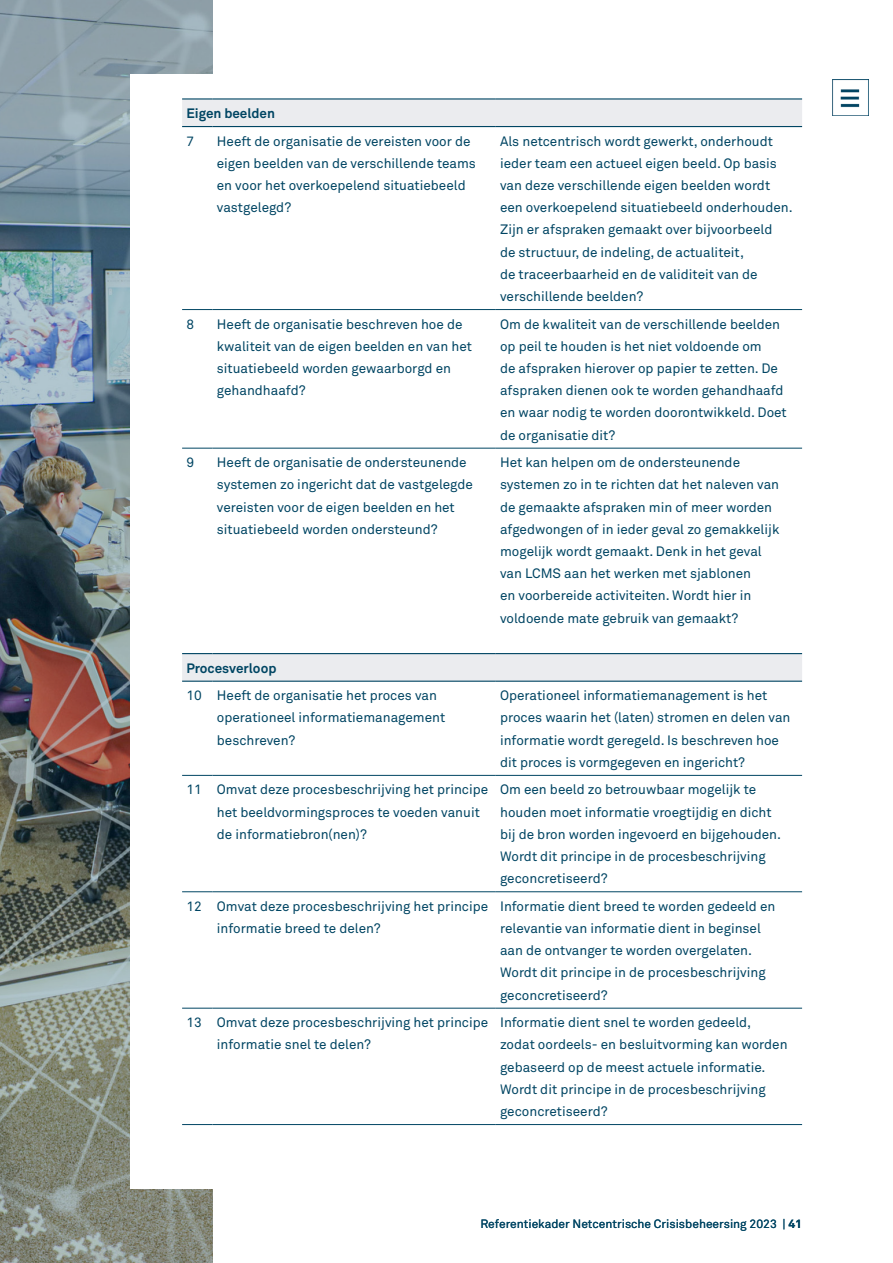
<style>
.page{position:relative;width:893px;height:1263px;background:#fff}
.page>*{position:absolute;margin:0;border:0;box-sizing:border-box;transform-origin:0 0}
.P-Broodtekst{font:13.5px/22.2px "Akkurat Std";color:#004563}
.P_Platte_tekst{font:700 13.5px "Akkurat Std";color:#004563}
.t1{font:12px "Akkurat Std";color:#004563}
.s1{font-weight:700}
</style>
<div class="page">
<img style="left:0;top:0;width:213px;height:1263px">
<div style="left:130px;top:74px;width:93px;height:1114px;background:#fff"></div>
<img style="left:832px;top:80px;width:36px;height:36px">
<svg style="left:182px;top:100px;width:620px;height:581px"></svg>
<hr style="left:182px;top:309px;width:31px;height:1px;background:#004563">
<hr style="left:213px;top:309px;width:283px;height:1px;background:#004563">
<hr style="left:496px;top:309px;width:306px;height:1px;background:#004563">
<hr style="left:182px;top:448px;width:31px;height:1px;background:#004563">
<hr style="left:213px;top:448px;width:283px;height:1px;background:#004563">
<hr style="left:496px;top:448px;width:306px;height:1px;background:#004563">
<hr style="left:182px;top:775px;width:31px;height:1px;background:#004563">
<hr style="left:213px;top:775px;width:283px;height:1px;background:#004563">
<hr style="left:496px;top:775px;width:306px;height:1px;background:#004563">
<hr style="left:182px;top:1008px;width:31px;height:1px;background:#004563">
<hr style="left:213px;top:1008px;width:283px;height:1px;background:#004563">
<hr style="left:496px;top:1008px;width:306px;height:1px;background:#004563">
<hr style="left:182px;top:1124px;width:31px;height:1px;background:#004563">
<hr style="left:213px;top:1124px;width:283px;height:1px;background:#004563">
<hr style="left:496px;top:1124px;width:306px;height:1px;background:#004563">
<hr style="left:182px;top:891px;width:31px;height:1px;background:#004563">
<hr style="left:213px;top:891px;width:283px;height:1px;background:#004563">
<hr style="left:496px;top:891px;width:306px;height:1px;background:#004563">
<hr style="left:182px;top:98px;width:31px;height:2px;background:#004563">
<hr style="left:213px;top:98px;width:283px;height:2px;background:#004563">
<hr style="left:496px;top:98px;width:306px;height:2px;background:#004563">
<hr style="left:182px;top:126px;width:31px;height:1px;background:#004563">
<hr style="left:213px;top:126px;width:283px;height:1px;background:#004563">
<hr style="left:496px;top:126px;width:306px;height:1px;background:#004563">
<hr style="left:182px;top:653px;width:31px;height:1px;background:#004563">
<hr style="left:213px;top:653px;width:283px;height:1px;background:#004563">
<hr style="left:496px;top:653px;width:306px;height:1px;background:#004563">
<hr style="left:182px;top:681px;width:31px;height:1px;background:#004563">
<hr style="left:213px;top:681px;width:283px;height:1px;background:#004563">
<hr style="left:496px;top:681px;width:306px;height:1px;background:#004563">
<p class="P_Platte_tekst" style="left:186px;top:105px;width:90px">Eigen beelden</p>
<p class="P-Broodtekst" style="left:186px;top:130px;width:9px">7</p>
<p class="P-Broodtekst" style="left:217px;top:130px;width:261px">Heeft de organisatie de vereisten voor de eigen beelden van de verschillende teams en voor het overkoepelend situatiebeeld vastgelegd?</p>
<p class="P-Broodtekst" style="left:500px;top:130px;width:294px">Als netcentrisch wordt gewerkt, onderhoudt ieder team een actueel eigen beeld. Op basis van deze verschillende eigen beelden wordt een overkoepelend situatiebeeld onderhouden.<br>Zijn er afspraken gemaakt over bijvoorbeeld<br>de structuur, de indeling, de actualiteit,<br>de traceerbaarheid en de validiteit van de verschillende beelden?</p>
<p class="P-Broodtekst" style="left:186px;top:313px;width:9px">8</p>
<p class="P-Broodtekst" style="left:217px;top:313px;width:257px">Heeft de organisatie beschreven hoe de kwaliteit van de eigen beelden en van het situatiebeeld worden gewaarborgd en gehandhaafd?</p>
<p class="P-Broodtekst" style="left:500px;top:313px;width:288px">Om de kwaliteit van de verschillende beelden op peil te houden is het niet voldoende om<br>de afspraken hierover op papier te zetten. De afspraken dienen ook te worden gehandhaafd en waar nodig te worden doorontwikkeld. Doet de organisatie dit?</p>
<p class="P-Broodtekst" style="left:186px;top:451px;width:9px">9</p>
<p class="P-Broodtekst" style="left:217px;top:451px;width:258px">Heeft de organisatie de ondersteunende systemen zo ingericht dat de vastgelegde vereisten voor de eigen beelden en het situatiebeeld worden ondersteund?</p>
<p class="P-Broodtekst" style="left:500px;top:451px;width:281px">Het kan helpen om de ondersteunende systemen zo in te richten dat het naleven van de gemaakte afspraken min of meer worden afgedwongen of in ieder geval zo gemakkelijk mogelijk wordt gemaakt. Denk in het geval van LCMS aan het werken met sjablonen<br>en voorbereide activiteiten. Wordt hier in voldoende mate gebruik van gemaakt?</p>
<p class="P_Platte_tekst" style="left:186px;top:660px;width:92px">Procesverloop</p>
<p class="P-Broodtekst" style="left:186px;top:684px;width:17px">10</p>
<p class="P-Broodtekst" style="left:217px;top:684px;width:230px">Heeft de organisatie het proces van operationeel informatiemanagement beschreven?</p>
<p class="P-Broodtekst" style="left:500px;top:684px;width:292px">Operationeel informatiemanagement is het proces waarin het (laten) stromen en delen van informatie wordt geregeld. Is beschreven hoe dit proces is vormgegeven en ingericht?</p>
<p class="P-Broodtekst" style="left:186px;top:779px;width:17px">11</p>
<p class="P-Broodtekst" style="left:217px;top:779px;width:273px">Omvat deze procesbeschrijving het principe het beeldvormingsproces te voeden vanuit de informatiebron(nen)?</p>
<p class="P-Broodtekst" style="left:500px;top:779px;width:282px">Om een beeld zo betrouwbaar mogelijk te houden moet informatie vroegtijdig en dicht bij de bron worden ingevoerd en bijgehouden.<br>Wordt dit principe in de procesbeschrijving geconcretiseerd?</p>
<p class="P-Broodtekst" style="left:186px;top:895px;width:17px">12</p>
<p class="P-Broodtekst" style="left:217px;top:895px;width:273px">Omvat deze procesbeschrijving het principe informatie breed te delen?</p>
<p class="P-Broodtekst" style="left:500px;top:895px;width:277px">Informatie dient breed te worden gedeeld en relevantie van informatie dient in beginsel aan de ontvanger te worden overgelaten.<br>Wordt dit principe in de procesbeschrijving geconcretiseerd?</p>
<p class="P-Broodtekst" style="left:186px;top:1011px;width:17px">13</p>
<p class="P-Broodtekst" style="left:217px;top:1011px;width:273px">Omvat deze procesbeschrijving het principe informatie snel te delen?</p>
<p class="P-Broodtekst" style="left:500px;top:1011px;width:289px">Informatie dient snel te worden gedeeld, zodat oordeels- en besluitvorming kan worden gebaseerd op de meest actuele informatie.<br>Wordt dit principe in de procesbeschrijving geconcretiseerd?</p>
<p class="t1" style="left:480px;top:1217px;width:323px">Referentiekader Netcentrische Crisisbeheersing 2023 | <span class="s1">41</span></p>
</div>
